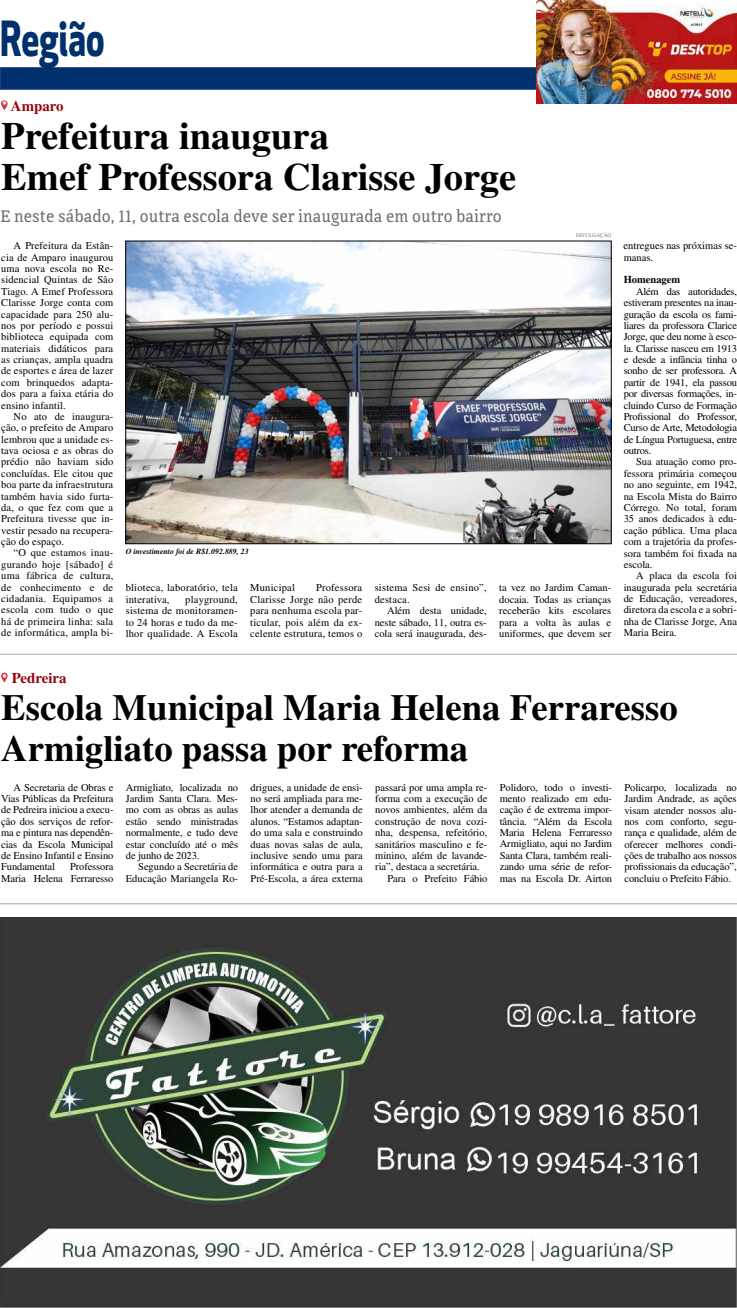
<style>
.page{position:relative;width:737px;height:1308px;background:#fff}
.page>*{position:absolute;margin:0;border:0;box-sizing:border-box;transform-origin:0 0}
.t1{font:700 47.25px "Apex New";color:#00316c;scale:.75 1}
.t2{font:700 38.5px/41.1px "Times";color:#000}
.t3{font:700 36.75px/41.1px "Times";color:#000}
.t4{font:17.5px "Directa Serif";color:#6d6e71}
.t5{font:700 14.88px "Times";color:#920609}
.t6{font:10.5px/11.4px "Times";color:#000;text-align:justify}
.t7{font:10.5px/11.4px "Times";letter-spacing:.02em;color:#000}
.t8{font:700 10.5px "Times";color:#000}
.t9{font:italic 700 7.88px "Times";color:#000}
.t10{font:5.25px "Times";color:#6d6e71}
</style>
<div class="page">
<div style="left:0;top:67px;width:737px;height:22px;background:#00316c"></div>
<div style="left:0;top:67px;width:737px;height:23px;border:1px solid #434fa1"></div>
<svg style="left:1px;top:100px;width:7px;height:10px"></svg>
<svg style="left:1px;top:672px;width:7px;height:10px"></svg>
<img style="left:536px;top:0;width:201px;height:104px">
<hr style="left:0;top:654px;width:737px;height:1px;background:#a7a9ac">
<hr style="left:0;top:903px;width:737px;height:1px;background:#a7a9ac">
<img style="left:0;top:917px;width:737px;height:390px">
<img style="left:128px;top:243px;width:481px;height:299px">
<div style="left:126px;top:241px;width:485px;height:303px;border:1px solid #000"></div>
<h1 class="t1" style="left:0;top:10px;width:141px">Região</h1>
<h3 class="t5" style="left:11px;top:97px;width:54px">Amparo</h3>
<h2 class="t2" style="left:1px;top:114px;width:516px">Prefeitura inaugura<br>Emef Professora Clarisse Jorge</h2>
<h3 class="t4" style="left:0;top:206px;width:503px">E neste sábado, 11, outra escola deve ser inaugurada em outro bairro</h3>
<p class="t10" style="left:576px;top:232px;width:36px">DIVULGAÇÃO</p>
<p class="t6" style="left:1px;top:240px;width:114px;text-indent:12px">A Prefeitura da Estân&shy;cia de Amparo inaugurou uma nova escola no Re&shy;sidencial Quintas de São Tiago. A Emef Professora Clarisse Jorge conta com capacidade para 250 alu&shy;nos por período e possui biblioteca equipada com materiais didáticos para as crianças, ampla quadra de esportes e área de lazer com brinquedos adapta&shy;dos para a faixa etária do ensino infantil.</p>
<p class="t6" style="left:1px;top:410px;width:114px;text-indent:12px">No ato de inaugura&shy;ção, o prefeito de Amparo lembrou que a unidade es&shy;tava ociosa e as obras do prédio não haviam sido concluídas. Ele citou que boa parte da infraestrutura também havia sido furta&shy;da, o que fez com que a Prefeitura tivesse que in&shy;vestir pesado na recupera&shy;ção do espaço.</p>
<p class="t6" style="left:1px;top:547px;width:114px;text-indent:12px">“O que estamos inau&shy;gurando hoje [sábado] é uma fábrica de cultura, de conhecimento e de cidadania. Equipamos a escola com tudo o que há de primeira linha: sala de informática, ampla bi-</p>
<p class="t9" style="left:126px;top:547px;width:124px">O investimento foi de R$1.092.889, 23</p>
<p class="t7" style="left:126px;top:582px;width:114px">blioteca, laboratório, tela interativa,</p>
<p class="t6" style="left:126px;top:593px;width:114px;text-indent:59px">playground, sistema de monitoramen&shy;to 24 horas e tudo da me&shy;lhor qualidade. A Escola</p>
<p class="t6" style="left:250px;top:582px;width:114px;text-indent:66px">Professora Clarisse Jorge não perde para nenhuma escola par&shy;ticular, pois além da ex&shy;celente estrutura, temos o</p>
<p class="t7" style="left:375px;top:582px;width:114px">sistema Sesi de ensino”, destaca.</p>
<p class="t7" style="left:250px;top:582px;width:46px">Municipal</p>
<p class="t6" style="left:375px;top:605px;width:114px;text-indent:12px">Além desta unidade, neste sábado, 11, outra es&shy;cola será inaugurada, des-</p>
<p class="t6" style="left:499px;top:582px;width:114px">ta vez no Jardim Caman&shy;docaia. Todas as crianças receberão kits escolares para a volta às aulas e uniformes, que devem ser</p>
<p class="t6" style="left:623px;top:240px;width:115px">entregues nas próximas se&shy;manas.</p>
<p class="t8" style="left:623px;top:273px;width:58px">Homenagem</p>
<p class="t6" style="left:623px;top:285px;width:115px;text-indent:12px">Além das autoridades, estiveram presentes na inau&shy;guração da escola os fami&shy;liares da professora Clarice Jorge, que deu nome à esco&shy;la. Clarisse nasceu em 1913 e desde a infância tinha o sonho de ser professora. A partir de 1941, ela passou por diversas formações, in&shy;cluindo Curso de Formação Profissional do Professor, Curso de Arte, Metodologia de Língua Portuguesa, entre outros.</p>
<p class="t6" style="left:623px;top:456px;width:115px;text-indent:12px">Sua atuação como pro&shy;fessora primária começou no ano seguinte, em 1942, na Escola Mista do Bairro Córrego. No total, foram 35 anos dedicados à edu&shy;cação pública. Uma placa com a trajetória da profes&shy;sora também foi fixada na escola.</p>
<p class="t6" style="left:623px;top:570px;width:115px;text-indent:12px">A placa da escola foi inaugurada pela secretária de Educação, vereadores, diretora da escola e a sobri&shy;nha de Clarisse Jorge, Ana Maria Beira.</p>
<h3 class="t5" style="left:12px;top:669px;width:56px">Pedreira</h3>
<h3 class="t3" style="left:1px;top:685px;width:678px">Escola Municipal Maria Helena Ferraresso<br>Armigliato passa por reforma</h3>
<p class="t6" style="left:1px;top:781px;width:114px;text-indent:12px">A Secretaria de Obras e Vias Públicas da Prefeitura de Pedreira iniciou a execu&shy;ção dos serviços de refor&shy;ma e pintura nas dependên&shy;cias da Escola Municipal de Ensino Infantil e Ensino Fundamental</p>
<p class="t6" style="left:1px;top:861px;width:114px;text-align:right">Professora<br>Maria Helena Ferraresso</p>
<p class="t6" style="left:126px;top:781px;width:114px">Armigliato, localizada no Jardim Santa Clara. Mes&shy;mo com as obras as aulas estão sendo ministradas normalmente, e tudo deve estar concluído até o mês de junho de 2023.</p>
<p class="t6" style="left:126px;top:860px;width:114px;text-align:right">Segundo a Secretária de<br>Educação Mariangela Ro-</p>
<p class="t6" style="left:250px;top:781px;width:114px">drigues, a unidade de ensi&shy;no será ampliada para me&shy;lhor atender a demanda de alunos. “Estamos adaptan&shy;do uma sala e construindo duas novas salas de aula, inclusive sendo uma para informática e outra para a Pré-Escola, a área externa</p>
<p class="t6" style="left:375px;top:781px;width:114px">passará por uma ampla re-</p>
<p class="t6" style="left:375px;top:792px;width:114px">forma com a execução de</p>
<p class="t6" style="left:375px;top:804px;width:114px">novos ambientes, além da</p>
<p class="t6" style="left:375px;top:815px;width:114px">construção de nova cozi-</p>
<p class="t6" style="left:375px;top:826px;width:114px">nha, despensa, refeitório,</p>
<p class="t6" style="left:375px;top:838px;width:114px">sanitários masculino e fe-</p>
<p class="t6" style="left:375px;top:849px;width:114px">minino, além de lavande-</p>
<p class="t6" style="left:375px;top:860px;width:106px">ria”, destaca a secretária.</p>
<p class="t6" style="left:387px;top:872px;width:101px">Para o Prefeito Fábio</p>
<p class="t6" style="left:500px;top:781px;width:114px">Polidoro, todo o investi&shy;mento realizado em edu&shy;cação é de extrema impor&shy;tância. “Além da Escola Maria Helena Ferraresso Armigliato, aqui no Jardim Santa Clara, também reali&shy;zando uma série de refor&shy;mas na Escola Dr. Airton</p>
<p class="t6" style="left:624px;top:781px;width:114px">Policarpo, localizada no Jardim Andrade, as ações visam atender nossos alu&shy;nos com conforto, segu&shy;rança e qualidade, além de oferecer melhores condi&shy;ções de trabalho aos nossos profissionais da educação”, concluiu o Prefeito Fábio.</p>
</div>
